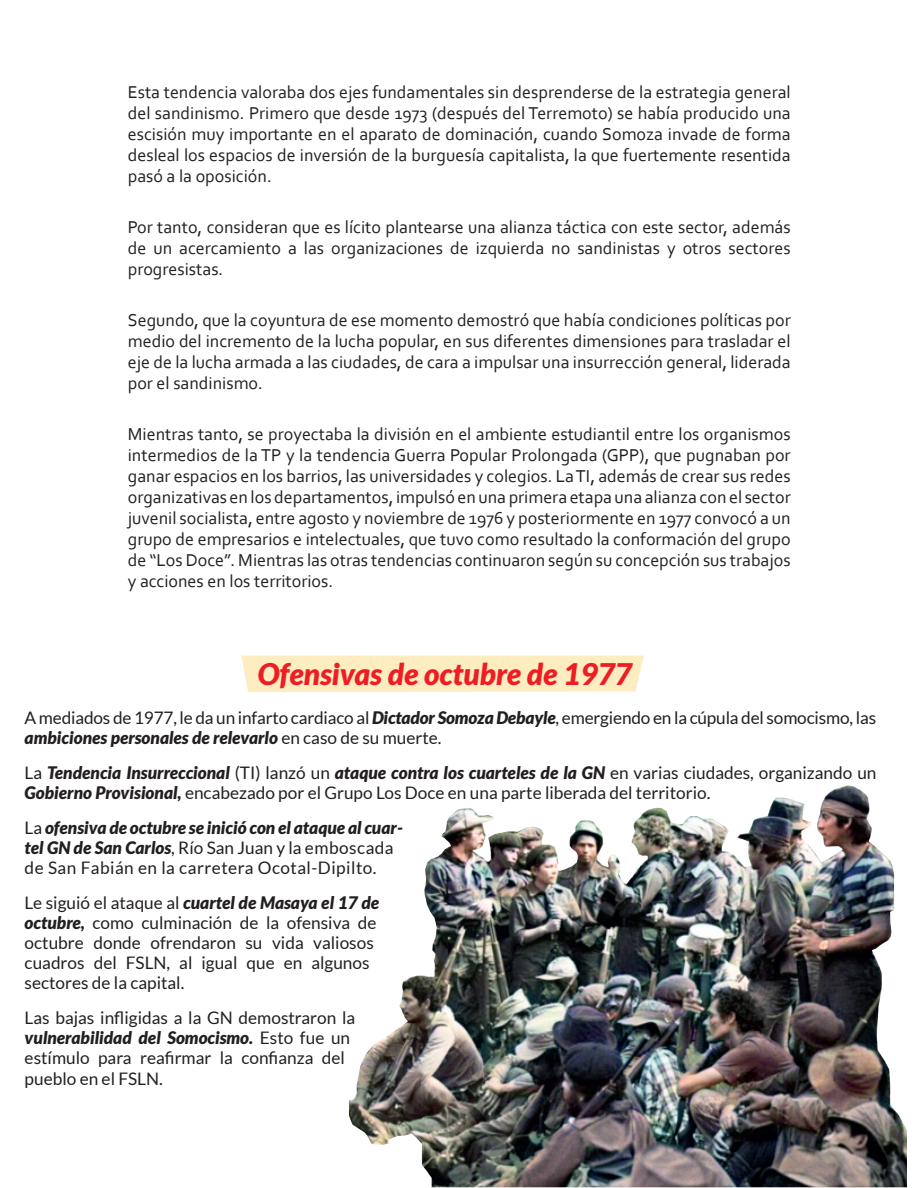
<style>
.page{position:relative;width:918px;height:1188px;background:#fff}
.page>*{position:absolute;margin:0;border:0;box-sizing:border-box;transform-origin:0 0}
.t1{font:italic 900 29.7px "Lato";color:#ee1d23}
.Body_Text_First_Indent_2{font:18px/21px "Corbel";color:#231f20;text-align:justify}
.t2{font:17.25px/20.1px "Lato";color:#231f20}
.t3{font:17.25px/20.1px "Lato";letter-spacing:.025em;color:#231f20}
.s1{font-weight:900;font-style:italic}
</style>
<div class="page">
<div style="left:241px;top:656px;width:403px;height:36px;background:#fdedc1"></div>
<img style="left:349px;top:785px;width:558px;height:402px">
<p class="Body_Text_First_Indent_2" style="left:128px;top:82px;width:664px">Esta tendencia valoraba dos ejes fundamentales sin desprenderse de la estrategia general del sandinismo. Primero que desde 1973 (después del Terremoto) se había producido una escisión muy importante en el aparato de dominación, cuando Somoza invade de forma desleal los espacios de inversión de la burguesía capitalista, la que fuertemente resentida pasó a la oposición.</p>
<p class="Body_Text_First_Indent_2" style="left:128px;top:217px;width:664px">Por tanto, consideran que es lícito plantearse una alianza táctica con este sector, además de un acercamiento a las organizaciones de izquierda no sandinistas y otros sectores progresistas.</p>
<p class="Body_Text_First_Indent_2" style="left:128px;top:310px;width:664px">Segundo, que la coyuntura de ese momento demostró que había condiciones políticas por medio del incremento de la lucha popular, en sus diferentes dimensiones para trasladar el eje de la lucha armada a las ciudades, de cara a impulsar una insurrección general, liderada por el sandinismo.</p>
<p class="Body_Text_First_Indent_2" style="left:128px;top:424px;width:664px">Mientras tanto, se proyectaba la división en el ambiente estudiantil entre los organismos intermedios de la TP y la tendencia Guerra Popular Prolongada (GPP), que pugnaban por ganar espacios en los barrios, las universidades y colegios. La TI, además de crear sus redes organizativas en los departamentos, impulsó en una primera etapa una alianza con el sector juvenil socialista, entre agosto y noviembre de 1976 y posteriormente en 1977 convocó a un grupo de empresarios e intelectuales, que tuvo como resultado la conformación del grupo de “Los Doce”. Mientras las otras tendencias continuaron según su concepción sus trabajos y acciones en los territorios.</p>
<p class="t1" style="left:258px;top:657px;width:376px">Ofensivas de octubre de 1977</p>
<p class="t2" style="left:25px;top:707px;width:853px">A mediados de 1977, le da un infarto cardiaco al <span class="s1">Dictador Somoza Debayle</span>, emergiendo en la cúpula del somocismo, las <span class="s1">ambiciones personales de relevarlo</span> en caso de su muerte.</p>
<p class="t2" style="left:25px;top:762px;width:853px">La <span class="s1">Tendencia Insurreccional</span> (TI) lanzó un <span class="s1">ataque contra los cuarteles de la GN</span> en varias ciudades, organizando un<br><span class="s1">Gobierno Provisional,</span> encabezado por el Grupo Los Doce en una parte liberada del territorio.</p>
<p class="t3" style="left:25px;top:817px;width:380px">La <span class="s1">ofensiva de octubre se inició con el ataque al cuar&shy;tel GN de San Carlos</span>, Río San Juan y la emboscada de San Fabián en la carretera Ocotal-Dipilto.</p>
<p class="t2" style="left:25px;top:892px;width:356px">Le siguió el ataque al <span class="s1">cuartel de Masaya el 17 de octubre,</span> como culminación de la ofensiva de octubre donde ofrendaron su vida valiosos cuadros del FSLN, al igual que en algunos sectores de la capital.</p>
<p class="t2" style="left:25px;top:1008px;width:332px">Las bajas infligidas a la GN demostraron la <span class="s1">vulnerabilidad del Somocismo.</span> Esto fue un estímulo para reafirmar la confianza del pueblo en el FSLN.</p>
</div>
